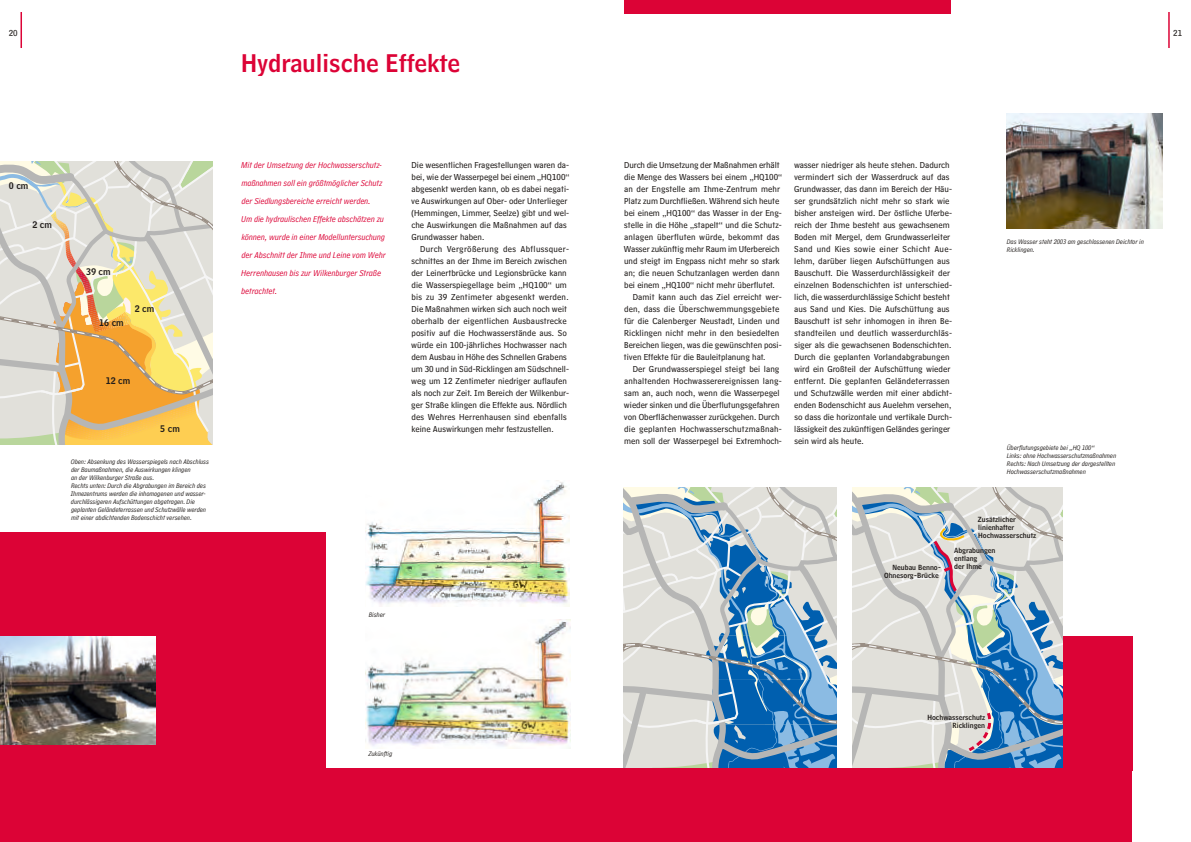
<style>
.page{position:relative;width:1191px;height:842px;background:#fff}
.page>*{position:absolute;margin:0;border:0;box-sizing:border-box;transform-origin:0 0}
.t1{font:24px "HM Headline";color:#dc0336}
.t2{font:9px/12px "HM Text";color:#201c1a}
.t3{font:italic 9px/18px "HM Comment";color:#dc0336}
.t4{font:9px "HM Text";letter-spacing:.02em;color:#201c1a}
.t5{font:9px "HM Headline";color:#201c1a}
.t6{font:italic 7px/8px "HM Comment";color:#201c1a}
.t7{font:7px/8px "HM Headline";color:#201c1a}
</style>
<div class="page">
<hr style="left:21px;top:12px;width:1px;height:36px;background:#dc0336">
<hr style="left:1168px;top:12px;width:1px;height:36px;background:#dc0336">
<img style="left:1006px;top:113px;width:156px;height:115px">
<div style="left:1060px;top:636px;width:72px;height:135px;background:#dc0336"></div>
<div style="left:624px;top:0;width:326px;height:14px;background:#dc0336"></div>
<div style="left:0;top:532px;width:326px;height:248px;background:#dc0336"></div>
<img style="left:365px;top:480px;width:204px;height:127px">
<img style="left:366px;top:620px;width:204px;height:129px">
<svg style="left:624px;top:488px;width:212px;height:280px;background:#a3bccc"></svg>
<div style="left:0;top:768px;width:1132px;height:74px;background:#dc0336"></div>
<img style="left:0;top:636px;width:156px;height:108px">
<svg style="left:0;top:379px;width:213px;height:65px;background:#e8c480"></svg>
<svg style="left:0;top:162px;width:213px;height:217px;background:#e1d5b7"></svg>
<svg style="left:852px;top:488px;width:210px;height:280px;background:#bac7cf"></svg>
<p class="t2" style="left:9px;top:26px;width:10px">20</p>
<p class="t2" style="left:1173px;top:26px;width:10px">21</p>
<h1 class="t1" style="left:241px;top:43px;width:221px">Hydraulische Effekte</h1>
<p class="t5" style="left:9px;top:178px;width:21px">0 cm</p>
<p class="t5" style="left:32px;top:217px;width:21px">2 cm</p>
<p class="t5" style="left:86px;top:264px;width:26px">39 cm</p>
<p class="t5" style="left:99px;top:315px;width:26px">16 cm</p>
<p class="t5" style="left:135px;top:301px;width:21px">2 cm</p>
<p class="t5" style="left:106px;top:373px;width:26px">12 cm</p>
<p class="t5" style="left:160px;top:421px;width:21px">5 cm</p>
<p class="t6" style="left:71px;top:456px;width:140px">Oben: Absenkung des Wasserspiegels nach Abschluss der Baumaßnahmen, die Auswirkungen klingen<br>an der Wilkenburger Straße aus.<br>Rechts unten: Durch die Abgrabungen im Bereich des Ihmezentrums werden die inhomogenen und wasser&shy;durchlässigeren Aufschüttungen abgetragen. Die geplanten Geländeterrassen und Schutzwälle werden mit einer abdichtenden Bodenschicht versehen.</p>
<p class="t3" style="left:241px;top:154px;width:146px">Mit der Umsetzung der Hochwasserschutz&shy;maßnahmen soll ein größtmöglicher Schutz der Siedlungsbereiche erreicht werden.<br>Um die hydraulischen Effekte abschätzen zu können, wurde in einer Modelluntersuchung der Abschnitt der Ihme und Leine vom Wehr Herrenhausen bis zur Wilkenburger Straße betrachtet.</p>
<p class="t2" style="left:411px;top:158px;width:160px">Die wesentlichen Fragestellungen waren da&shy;bei, wie der Wasserpegel bei einem „HQ100“ abgesenkt werden kann, ob es dabei negati&shy;ve Auswirkungen auf Ober- oder Unterlieger (Hemmingen, Limmer, Seelze) gibt und wel&shy;che Auswirkungen die Maßnahmen auf das Grundwasser haben.</p>
<p class="t2" style="left:411px;top:242px;width:159px;text-indent:9px">Durch Vergrößerung des Abflussquer&shy;schnittes an der Ihme im Bereich zwischen der Leinertbrücke und Legionsbrücke kann die Wasserspiegellage beim „HQ100“ um bis zu 39 Zentimeter abgesenkt werden.<br>Die Maßnahmen wirken sich auch noch weit oberhalb der eigentlichen Ausbaustrecke positiv auf die Hochwasserstände aus. So würde ein 100-jährliches Hochwasser nach dem Ausbau in Höhe des Schnellen Grabens um 30 und in Süd-Ricklingen am Südschnell&shy;weg um 12 Zentimeter niedriger auflaufen als noch zur Zeit. Im Bereich der Wilkenbur&shy;ger Straße klingen die Effekte aus. Nördlich des Wehres Herrenhausen sind ebenfalls keine Auswirkungen mehr festzustellen.</p>
<p class="t6" style="left:369px;top:609px;width:18px">Bisher</p>
<p class="t6" style="left:368px;top:748px;width:25px">Zukünftig</p>
<p class="t2" style="left:624px;top:158px;width:157px">Durch die Umsetzung der Maßnahmen erhält</p>
<p class="t2" style="left:624px;top:170px;width:160px">die Menge des Wassers bei einem „HQ100“</p>
<p class="t2" style="left:624px;top:182px;width:157px">an der Engstelle am Ihme-Zentrum mehr</p>
<p class="t2" style="left:624px;top:194px;width:157px">Platz zum Durchfließen. Während sich heute</p>
<p class="t2" style="left:624px;top:206px;width:159px">bei einem „HQ100“ das Wasser in der Eng-</p>
<p class="t2" style="left:624px;top:218px;width:159px">stelle in die Höhe „stapelt“ und die Schutz-</p>
<p class="t4" style="left:624px;top:229px;width:157px">anlagen überfluten würde, bekommt das</p>
<p class="t2" style="left:624px;top:242px;width:157px">Wasser zukünftig mehr Raum im Uferbereich</p>
<p class="t2" style="left:624px;top:254px;width:157px">und steigt im Engpass nicht mehr so stark</p>
<p class="t2" style="left:624px;top:266px;width:157px">an; die neuen Schutzanlagen werden dann</p>
<p class="t2" style="left:624px;top:278px;width:152px">bei einem „HQ100“ nicht mehr überflutet.</p>
<p class="t2" style="left:633px;top:290px;width:151px">Damit kann auch das Ziel erreicht wer-</p>
<p class="t2" style="left:624px;top:302px;width:157px">den, dass die Überschwemmungsgebiete</p>
<p class="t2" style="left:624px;top:314px;width:157px">für die Calenberger Neustadt, Linden und</p>
<p class="t2" style="left:624px;top:326px;width:157px">Ricklingen nicht mehr in den besiedelten</p>
<p class="t2" style="left:624px;top:338px;width:159px">Bereichen liegen, was die gewünschten posi-</p>
<p class="t2" style="left:624px;top:350px;width:143px">tiven Effekte für die Bauleitplanung hat.</p>
<p class="t2" style="left:633px;top:362px;width:148px">Der Grundwasserspiegel steigt bei lang</p>
<p class="t2" style="left:624px;top:374px;width:159px">anhaltenden Hochwasserereignissen lang-</p>
<p class="t2" style="left:624px;top:386px;width:157px">sam an, auch noch, wenn die Wasserpegel</p>
<p class="t2" style="left:624px;top:398px;width:157px">wieder sinken und die Überflutungsgefahren</p>
<p class="t2" style="left:624px;top:410px;width:157px">von Oberflächenwasser zurückgehen. Durch</p>
<p class="t4" style="left:624px;top:421px;width:159px">die geplanten Hochwasserschutzmaßnah-</p>
<p class="t2" style="left:624px;top:434px;width:159px">men soll der Wasserpegel bei Extremhoch-</p>
<p class="t2" style="left:794px;top:158px;width:159px">wasser niedriger als heute stehen. Dadurch vermindert sich der Wasserdruck auf das Grundwasser, das dann im Bereich der Häu&shy;ser grundsätzlich nicht mehr so stark wie bisher ansteigen wird. Der östliche Uferbe&shy;reich der Ihme besteht aus gewachsenem Boden mit Mergel, dem Grundwasserleiter Sand und Kies sowie einer Schicht Aue&shy;lehm, darüber liegen Aufschüttungen aus Bauschutt. Die Wasserdurchlässigkeit der einzelnen Bodenschichten ist unterschied&shy;lich, die wasserdurchlässige Schicht besteht aus Sand und Kies. Die Aufschüttung aus Bauschutt ist sehr inhomogen in ihren Be&shy;standteilen und deutlich wasserdurchläs&shy;siger als die gewachsenen Bodenschichten.<br>Durch die geplanten Vorlandabgrabungen wird ein Großteil der Aufschüttung wieder entfernt. Die geplanten Geländeterrassen und Schutzwälle werden mit einer abdicht&shy;enden Bodenschicht aus Auelehm versehen, so dass die horizontale und vertikale Durch&shy;lässigkeit des zukünftigen Geländes geringer sein wird als heute.</p>
<p class="t6" style="left:1006px;top:236px;width:138px">Das Wasser steht 2003 am geschlossenen Deichtor in<br>Ricklingen.</p>
<p class="t6" style="left:1006px;top:442px;width:111px">Überflutungsgebiete bei „HQ 100“<br>Links: ohne Hochwasserschutzmaßnahmen Rechts: Nach Umsetzung der dargestellten Hochwasserschutzmaßnahmen</p>
<p class="t7" style="left:884px;top:562px;width:59px;text-indent:9px">Neubau Benno-<br>Ohnesorg-Brücke</p>
<p class="t7" style="left:978px;top:514px;width:60px">Zusätzlicher linienhafter<br>Hochwasserschutz</p>
<p class="t7" style="left:954px;top:545px;width:43px">Abgrabungen entlang<br>der Ihme</p>
<p class="t7" style="left:927px;top:713px;width:59px;text-align:right">Hochwasserschutz<br>Ricklingen</p>
</div>
